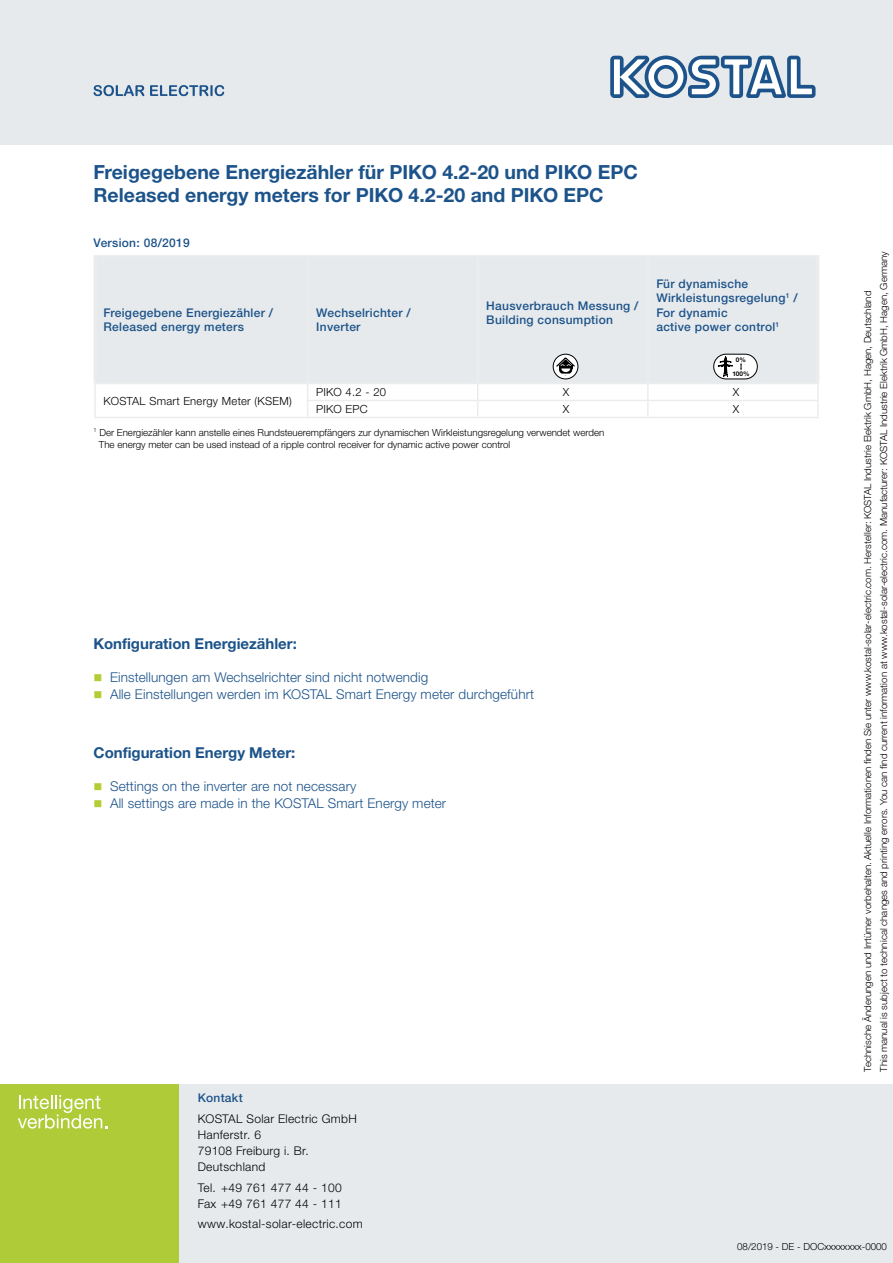
<style>
.page{position:relative;width:893px;height:1263px;background:#fff}
.page>*{position:absolute;margin:0;border:0;box-sizing:border-box;transform-origin:0 0}
.t1{font:700 19.5px/23.4px "Helvetica Neue LTW1 G";color:#1c538a}
.Copy{font:700 15px "Helvetica Neue LTW1 G";color:#1c538a}
.t2{font:300 13.5px "Helvetica Neue LTW1 G";letter-spacing:.01em;color:#1c538a}
.t3{font:500 12px/14.4px "Helvetica Neue LTW1 G";letter-spacing:.025em;color:#1c538a}
.t4{font:300 12px/16.2px "Helvetica Neue LTW1 G";letter-spacing:.025em;color:#000}
.Tab_Zellencopy{font:300 11.25px "Helvetica Neue LTW1 G";letter-spacing:.025em;color:#000}
.Kleingedrucktes{font:300 9.75px/15.9px "Helvetica Neue LTW1 G";color:#000}
.t5{font:700 6.45px "Helvetica Neue LTW1 G";color:#000}
.s1{font-family:"KOSTSYMB";font-weight:400;font-size:12px;color:#b4cd36}
</style>
<div class="page">
<div style="left:0;top:1084px;width:893px;height:179px;background:#e7eaec"></div>
<div style="left:0;top:0;width:893px;height:145px;background:#e7eaec"></div>
<svg style="left:610px;top:56px;width:205px;height:42px"></svg>
<svg style="left:94px;top:85px;width:50px;height:11px"></svg>
<svg style="left:150px;top:85px;width:74px;height:11px"></svg>
<div style="left:0;top:1084px;width:179px;height:179px;background:#afcb37"></div>
<svg style="left:18px;top:1095px;width:89px;height:33px"></svg>
<div style="left:97px;top:257px;width:719px;height:97px;background:#e7eaec"></div>
<hr style="left:94px;top:257px;width:3px;height:126px;background:#ebeded">
<hr style="left:94px;top:255px;width:214px;height:2px;background:#ebeded">
<hr style="left:308px;top:255px;width:170px;height:2px;background:#ebeded">
<hr style="left:306px;top:257px;width:3px;height:126px;background:#ebeded">
<hr style="left:476px;top:257px;width:3px;height:126px;background:#ebeded">
<hr style="left:478px;top:255px;width:170px;height:2px;background:#ebeded">
<hr style="left:648px;top:255px;width:171px;height:2px;background:#ebeded">
<hr style="left:646px;top:257px;width:3px;height:126px;background:#ebeded">
<hr style="left:816px;top:257px;width:3px;height:126px;background:#ebeded">
<hr style="left:94px;top:417px;width:214px;height:1px;background:#ebeded">
<hr style="left:308px;top:417px;width:170px;height:1px;background:#ebeded">
<hr style="left:478px;top:417px;width:170px;height:1px;background:#ebeded">
<hr style="left:648px;top:417px;width:171px;height:1px;background:#ebeded">
<svg style="left:94px;top:354px;width:725px;height:63px"></svg>
<h1 class="t1" style="left:94px;top:160px;width:546px">Freigegebene Energiezähler für PIKO 4.2-20 und PIKO EPC<br>Released energy meters for PIKO 4.2-20 and PIKO EPC</h1>
<h2 class="t3" style="left:94px;top:235px;width:98px">Version: 08/2019</h2>
<h2 class="t3" style="left:104px;top:305px;width:171px">Freigegebene Energiezähler /<br>Released energy meters</h2>
<h2 class="t3" style="left:316px;top:305px;width:96px">Wechselrichter /<br>Inverter</h2>
<h2 class="t3" style="left:486px;top:298px;width:154px">Hausverbrauch Messung /<br>Building consumption</h2>
<h2 class="t3" style="left:656px;top:276px;width:143px">Für dynamische<br>Wirkleistungsregelung<sup>1</sup> /<br>For dynamic<br>active power control<sup>1</sup></h2>
<p class="t5" style="left:736px;top:355px;width:12px">0%</p>
<p class="t5" style="left:732px;top:369px;width:19px">100%</p>
<p class="Tab_Zellencopy" style="left:316px;top:385px;width:72px">PIKO 4.2 - 20</p>
<p class="Tab_Zellencopy" style="left:563px;top:385px;width:8px">X</p>
<p class="Tab_Zellencopy" style="left:733px;top:385px;width:8px">X</p>
<p class="Tab_Zellencopy" style="left:316px;top:402px;width:53px">PIKO EPC</p>
<p class="Tab_Zellencopy" style="left:563px;top:402px;width:8px">X</p>
<p class="Tab_Zellencopy" style="left:733px;top:402px;width:8px">X</p>
<p class="Kleingedrucktes" style="left:99px;top:426px;width:507px;line-height:12px;text-indent:-5px"><sup>1</sup> Der Energiezähler kann anstelle eines Rundsteuerempfängers zur dynamischen Wirkleistungsregelung verwendet werden<br>The energy meter can be used instead of a ripple control receiver for dynamic active power control</p>
<p class="Tab_Zellencopy" style="left:104px;top:394px;width:190px">KOSTAL Smart Energy Meter (KSEM)</p>
<p class="Copy" style="left:94px;top:634px;width:205px">Konfiguration Energiezähler:</p>
<p class="t2" style="left:94px;top:668px;width:336px"><span class="s1">n</span> Einstellungen am Wechselrichter sind nicht notwendig</p>
<p class="t2" style="left:94px;top:686px;width:442px"><span class="s1">n</span> Alle Einstellungen werden im KOSTAL Smart Energy meter durchgeführt</p>
<p class="Copy" style="left:94px;top:743px;width:203px">Configuration Energy Meter:</p>
<p class="t2" style="left:94px;top:778px;width:264px"><span class="s1">n</span> Settings on the inverter are not necessary</p>
<p class="t2" style="left:94px;top:795px;width:354px"><span class="s1">n</span> All settings are made in the KOSTAL Smart Energy meter</p>
<p class="t3" style="left:198px;top:1091px;width:46px">Kontakt</p>
<p class="t4" style="left:198px;top:1110px;width:161px">KOSTAL Solar Electric GmbH<br>Hanferstr. 6<br>79108 Freiburg i. Br.<br>Deutschland</p>
<p class="t4" style="left:198px;top:1179px;width:146px">Tel. +49 761 477 44 - 100<br>Fax +49 761 477 44 - 111</p>
<p class="t4" style="left:198px;top:1216px;width:167px">www.kostal-solar-electric.com</p>
<p class="Kleingedrucktes" style="left:860px;top:1072px;width:822px;rotate:-90deg">Technische Änderungen und Irrtümer vorbehalten. Aktuelle Informationen finden Sie unter www.kostal-solar-electric.com. Hersteller: KOSTAL Industrie Elektrik GmbH, Hagen, Deutschland<br>This manual is subject to technical changes and printing errors. You can find current information at www.kostal-solar-electric.com. Manufacturer: KOSTAL Industrie Elektrik GmbH, Hagen, Germany</p>
<p class="Kleingedrucktes" style="left:737px;top:1238px;width:151px">08/2019 - DE - DOCxxxxxxxx-0000</p>
</div>
